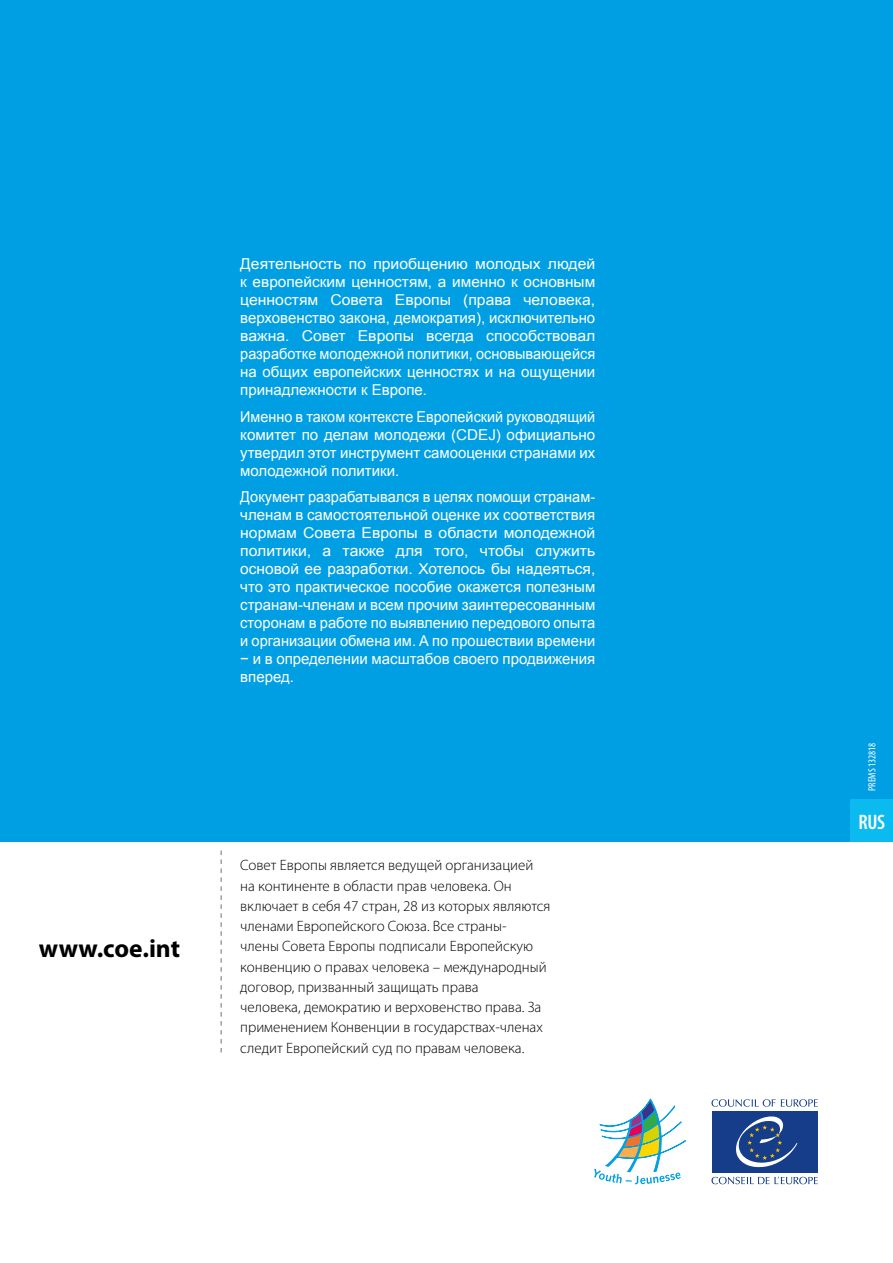
<style>
.page{position:relative;width:893px;height:1263px;background:#fff}
.page>*{position:absolute;margin:0;border:0;box-sizing:border-box;transform-origin:0 0}
.t1{font:700 25.5px "Myriad Pro";color:#000}
.t2{font:600 condensed 21px "Myriad Pro";color:#fff}
.t3{font:15px/18px "Arial";color:#fff;text-align:justify}
.t4{font:300 15px/20.2px "Myriad Pro";color:#000}
.t5{font:15px/18px "Arial";color:#fff;text-align:justify;scale:1.05 1}
.t6{font:15px/18px "Arial";color:#fff;text-align:justify;scale:.96 1}
.t7{font:condensed 10.5px "Myriad Pro";color:#fff}
</style>
<div class="page">
<div style="left:0;top:0;width:893px;height:842px;background:#009fe3"></div>
<svg style="left:221px;top:850px;width:1px;height:202px"></svg>
<svg style="left:594px;top:1099px;width:91px;height:85px"></svg>
<svg style="left:781px;top:1099px;width:37px;height:8px"></svg>
<svg style="left:711px;top:1099px;width:64px;height:8px"></svg>
<svg style="left:711px;top:1176px;width:107px;height:8px"></svg>
<div style="left:712px;top:1111px;width:105px;height:61px;background:#153d8a"></div>
<svg style="left:736px;top:1116px;width:62px;height:51px"></svg>
<div style="left:850px;top:799px;width:43px;height:43px;background:#0bbbef"></div>
<p class="t5" style="left:240px;top:255px;width:340px">Деятельность по приобщению молодых людей к европейским ценностям, а именно к основным ценностям Совета Европы (права человека, верховенство закона, демократия), исключительно важна. Совет Европы всегда способствовал разработке молодежной политики, основывающейся на общих европейских ценностях и на ощущении принадлежности к Европе.</p>
<p class="t6" style="left:240px;top:408px;width:371px">Именно в таком контексте Европейский руководящий комитет по делам молодежи (CDEJ) официально утвердил этот инструмент самооценки странами их молодежной политики.</p>
<p class="t3" style="left:240px;top:488px;width:357px">Документ разрабатывался в целях помощи странам&shy;членам в самостоятельной оценке их соответствия нормам Совета Европы в области молодежной политики, а также для того, чтобы служить основой ее разработки. Хотелось бы надеяться, что это практическое пособие окажется полезным странам-членам и всем прочим заинтересованным сторонам в работе по выявлению передового опыта и организации обмена им. А по прошествии времени − и в определении масштабов своего продвижения вперед.</p>
<h1 class="t1" style="left:39px;top:931px;width:143px">www.coe.int</h1>
<p class="t4" style="left:240px;top:855px;width:312px">Совет Европы является ведущей организацией на континенте в области прав человека. Он включает в себя 47 стран, 28 из которых являются членами Европейского Союза. Все страны-<br>члены Совета Европы подписали Европейскую конвенцию о правах человека – международный договор, призванный защищать права<br>человека, демократию и верховенство права. За применением Конвенции в государствах-членах следит Европейский суд по правам человека.</p>
<p class="t7" style="left:865px;top:791px;width:50px;rotate:-90deg">PREMS 132818</p>
<h2 class="t2" style="left:858px;top:809px;width:28px">RUS</h2>
</div>
